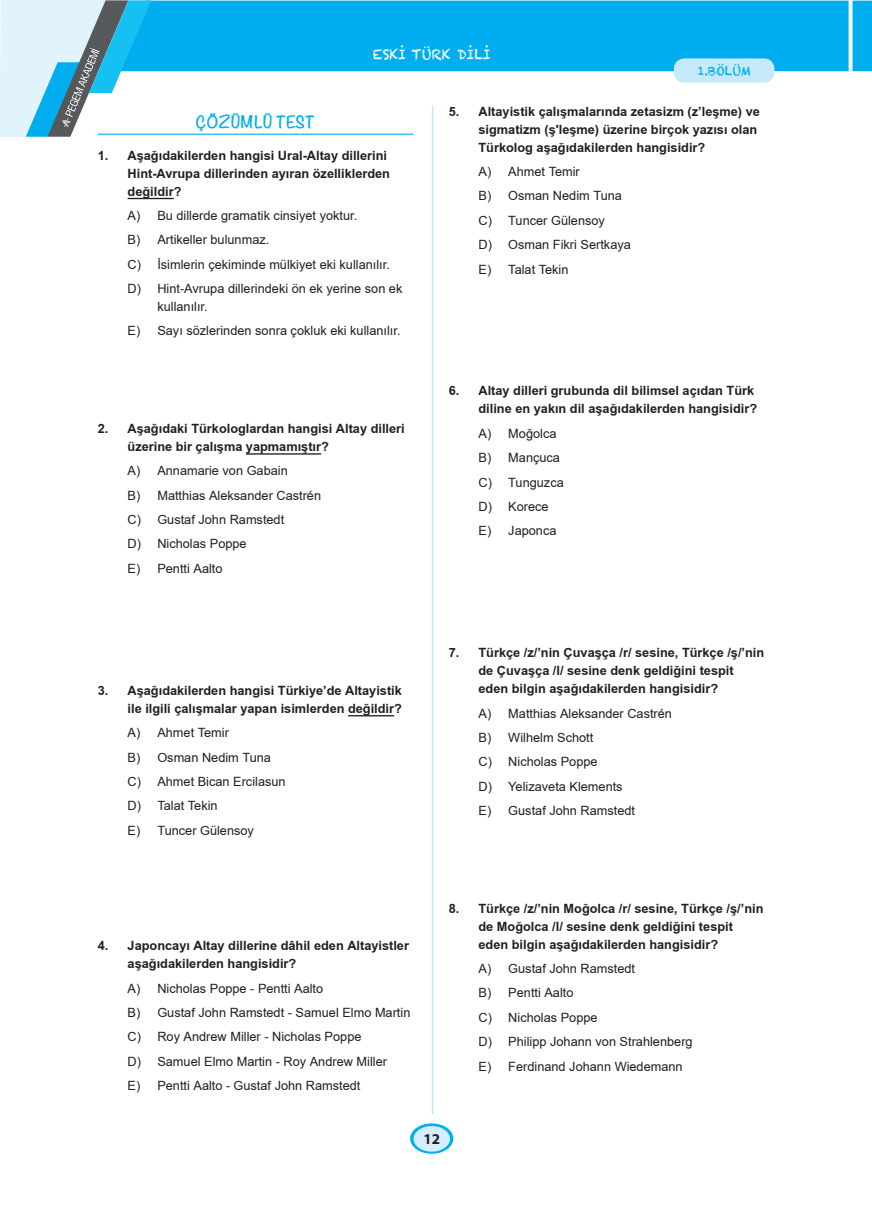
<style>
.page{position:relative;width:872px;height:1212px;background:#fff}
.page>*{position:absolute;margin:0;border:0;box-sizing:border-box;transform-origin:0 0}
.t1{font:700 15px "Noteworthy";letter-spacing:.02em;color:#00aeef}
.t2{font:700 15px "Myriad Pro";color:#231f20}
.t3{font:13.5px "Chalkduster";color:#fff}
.sıklar_yeni{font:12.75px/18px "TR Arial";color:#231f20}
.bold_soru_koku_yeni{font:700 12.75px/18px "TR Arial";color:#231f20}
.t4{font:12px "Chalkduster";color:#00aeef}
</style>
<div class="page">
<svg style="left:410px;top:1123px;width:43px;height:31px"></svg>
<div style="left:413px;top:1126px;width:37px;height:25px;background:#d4effb;border-radius:50%"></div>
<svg style="left:852px;top:1px;width:20px;height:70px"></svg>
<div style="left:151px;top:1px;width:697px;height:70px;background:#00aeef"></div>
<svg style="left:0;top:0;width:151px;height:137px"></svg>
<div style="left:674px;top:58px;width:100px;height:25px;background:#c6eafa;border-radius:11px"></div>
<hr style="left:432px;top:105px;width:1px;height:1009px;background:#00aeef">
<hr style="left:128px;top:198px;width:46px;height:1px;background:#231f20">
<hr style="left:246px;top:453px;width:75px;height:2px;background:#231f20">
<hr style="left:348px;top:715px;width:46px;height:1px;background:#231f20">
<hr style="left:98px;top:134px;width:315px;height:1px;background:#00aeef">
<p class="t3" style="left:373px;top:46px;width:119px">ESKİ TÜRK DİLİ</p>
<p class="t4" style="left:697px;top:64px;width:55px">1.BÖLÜM</p>
<p class="t1" style="left:196px;top:109px;width:121px">ÇÖZÜMLÜ TEST</p>
<p class="bold_soru_koku_yeni" style="left:128px;top:146px;width:264px;text-indent:-30px">1. Aşağıdakilerden hangisi Ural-Altay dillerini<br>Hint-Avrupa dillerinden ayıran özelliklerden değildir?</p>
<p class="sıklar_yeni" style="left:128px;top:206px;width:231px">A) Bu dillerde gramatik cinsiyet yoktur.</p>
<p class="sıklar_yeni" style="left:128px;top:231px;width:143px">B) Artikeller bulunmaz.</p>
<p class="sıklar_yeni" style="left:128px;top:255px;width:264px">C) İsimlerin çekiminde mülkiyet eki kullanılır.</p>
<p class="sıklar_yeni" style="left:157px;top:279px;width:246px;text-indent:-30px">D) Hint-Avrupa dillerindeki ön ek yerine son ek kullanılır.</p>
<p class="sıklar_yeni" style="left:128px;top:322px;width:274px">E) Sayı sözlerinden sonra çokluk eki kullanılır.</p>
<p class="bold_soru_koku_yeni" style="left:128px;top:420px;width:279px;text-indent:-30px">2. Aşağıdaki Türkologlardan hangisi Altay dilleri üzerine bir çalışma yapmamıştır?</p>
<p class="sıklar_yeni" style="left:128px;top:462px;width:162px">A) Annamarie von Gabain</p>
<p class="sıklar_yeni" style="left:128px;top:486px;width:195px">B) Matthias Aleksander Castrén</p>
<p class="sıklar_yeni" style="left:128px;top:510px;width:158px">C) Gustaf John Ramstedt</p>
<p class="sıklar_yeni" style="left:128px;top:535px;width:121px">D) Nicholas Poppe</p>
<p class="sıklar_yeni" style="left:128px;top:559px;width:96px">E) Pentti Aalto</p>
<p class="bold_soru_koku_yeni" style="left:478px;top:102px;width:283px;text-indent:-30px">5. Altayistik çalışmalarında zetasizm (z’leşme) ve sigmatizm (ş'leşme) üzerine birçok yazısı olan<br>Türkolog aşağıdakilerden hangisidir?</p>
<p class="sıklar_yeni" style="left:478px;top:162px;width:103px">A) Ahmet Temir</p>
<p class="sıklar_yeni" style="left:478px;top:187px;width:145px">B) Osman Nedim Tuna</p>
<p class="sıklar_yeni" style="left:478px;top:211px;width:128px">C) Tuncer Gülensoy</p>
<p class="sıklar_yeni" style="left:478px;top:236px;width:154px">D) Osman Fikri Sertkaya</p>
<p class="sıklar_yeni" style="left:478px;top:260px;width:91px">E) Talat Tekin</p>
<p class="bold_soru_koku_yeni" style="left:449px;top:382px;width:310px;text-align:right">6. Altay dilleri grubunda dil bilimsel açıdan Türk diline en yakın dil aşağıdakilerden hangisidir?</p>
<p class="sıklar_yeni" style="left:478px;top:424px;width:79px">A) Moğolca</p>
<p class="sıklar_yeni" style="left:478px;top:449px;width:83px">B) Mançuca</p>
<p class="sıklar_yeni" style="left:478px;top:473px;width:87px">C) Tunguzca</p>
<p class="sıklar_yeni" style="left:478px;top:497px;width:72px">D) Korece</p>
<p class="sıklar_yeni" style="left:478px;top:522px;width:79px">E) Japonca</p>
<p class="bold_soru_koku_yeni" style="left:98px;top:681px;width:305px;text-align:right">3. Aşağıdakilerden hangisi Türkiye’de Altayistik ile ilgili çalışmalar yapan isimlerden değildir?</p>
<p class="sıklar_yeni" style="left:128px;top:724px;width:103px">A) Ahmet Temir</p>
<p class="sıklar_yeni" style="left:128px;top:748px;width:145px">B) Osman Nedim Tuna</p>
<p class="sıklar_yeni" style="left:128px;top:772px;width:160px">C) Ahmet Bican Ercilasun</p>
<p class="sıklar_yeni" style="left:128px;top:797px;width:91px">D) Talat Tekin</p>
<p class="sıklar_yeni" style="left:128px;top:821px;width:128px">E) Tuncer Gülensoy</p>
<p class="bold_soru_koku_yeni" style="left:478px;top:644px;width:287px;text-indent:-30px">7. Türkçe /z/’nin Çuvaşça /r/ sesine, Türkçe /ş/’nin de Çuvaşça /l/ sesine denk geldiğini tespit eden bilgin aşağıdakilerden hangisidir?</p>
<p class="sıklar_yeni" style="left:478px;top:704px;width:195px">A) Matthias Aleksander Castrén</p>
<p class="sıklar_yeni" style="left:478px;top:728px;width:116px">B) Wilhelm Schott</p>
<p class="sıklar_yeni" style="left:478px;top:753px;width:121px">C) Nicholas Poppe</p>
<p class="sıklar_yeni" style="left:478px;top:777px;width:146px">D) Yelizaveta Klements</p>
<p class="sıklar_yeni" style="left:478px;top:801px;width:158px">E) Gustaf John Ramstedt</p>
<p class="bold_soru_koku_yeni" style="left:128px;top:937px;width:283px;text-indent:-30px">4. Japoncayı Altay dillerine dâhil eden Altayistler aşağıdakilerden hangisidir?</p>
<p class="sıklar_yeni" style="left:128px;top:979px;width:197px">A) Nicholas Poppe - Pentti Aalto</p>
<p class="sıklar_yeni" style="left:128px;top:1003px;width:284px">B) Gustaf John Ramstedt - Samuel Elmo Martin</p>
<p class="sıklar_yeni" style="left:128px;top:1028px;width:235px">C) Roy Andrew Miller - Nicholas Poppe</p>
<p class="sıklar_yeni" style="left:128px;top:1052px;width:261px">D) Samuel Elmo Martin - Roy Andrew Miller</p>
<p class="sıklar_yeni" style="left:128px;top:1076px;width:234px">E) Pentti Aalto - Gustaf John Ramstedt</p>
<p class="bold_soru_koku_yeni" style="left:478px;top:899px;width:286px;text-indent:-30px">8. Türkçe /z/’nin Moğolca /r/ sesine, Türkçe /ş/’nin de Moğolca /l/ sesine denk geldiğini tespit eden bilgin aşağıdakilerden hangisidir?</p>
<p class="sıklar_yeni" style="left:478px;top:959px;width:158px">A) Gustaf John Ramstedt</p>
<p class="sıklar_yeni" style="left:478px;top:984px;width:96px">B) Pentti Aalto</p>
<p class="sıklar_yeni" style="left:478px;top:1008px;width:121px">C) Nicholas Poppe</p>
<p class="sıklar_yeni" style="left:478px;top:1033px;width:216px">D) Philipp Johann von Strahlenberg</p>
<p class="sıklar_yeni" style="left:478px;top:1057px;width:206px">E) Ferdinand Johann Wiedemann</p>
<p class="t2" style="left:423px;top:1129px;width:18px">12</p>
</div>
